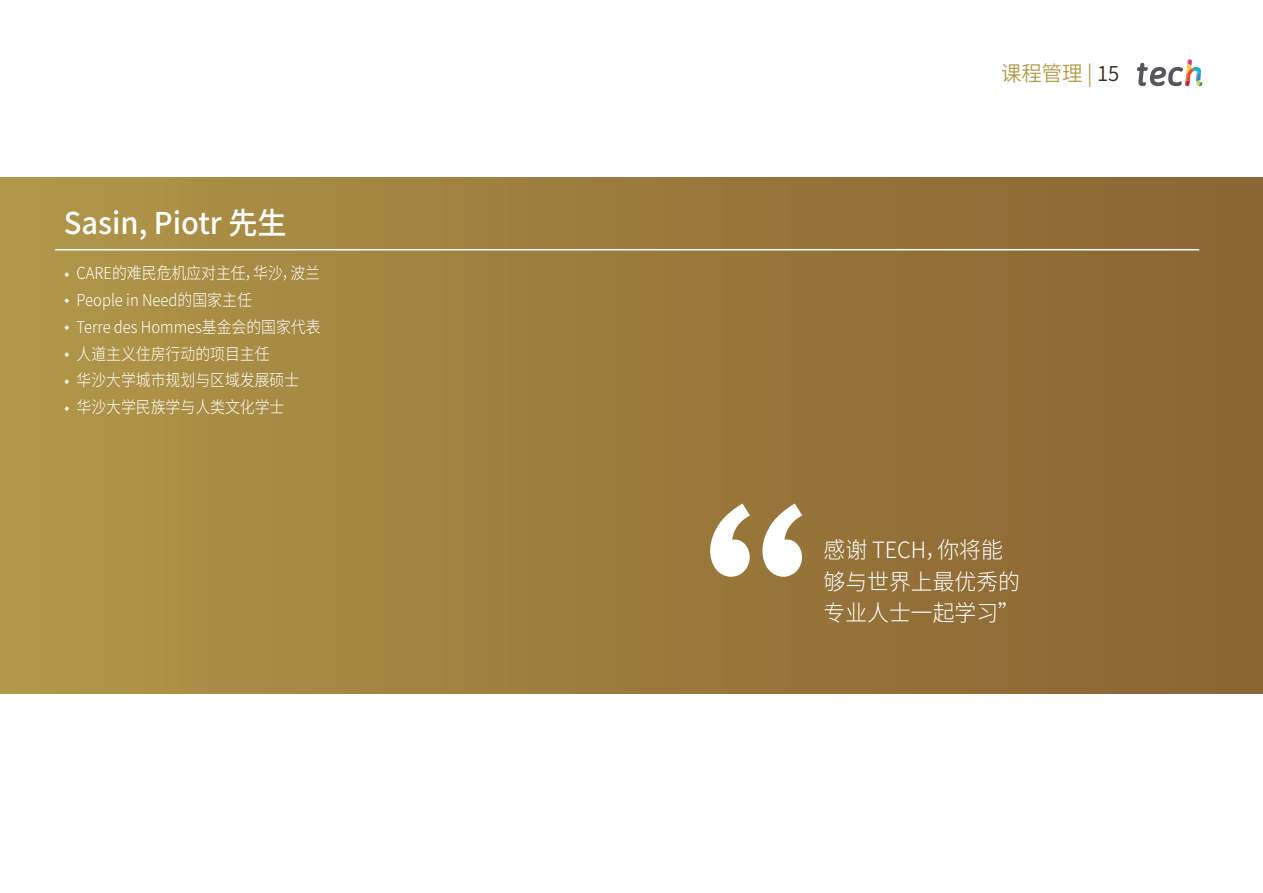
<style>
.page{position:relative;width:1263px;height:893px;background:#fff}
.page>*{position:absolute;margin:0;border:0;box-sizing:border-box;transform-origin:0 0}
.t1{font:500 30px "Source Han Sans CN";color:#fff}
.t2{font:300 22.5px/31.5px "Source Han Sans CN";color:#fff}
.t3{font:21px "Source Han Sans CN";color:#b49c4b}
.t4{font:300 16.5px/26.7px "Source Han Sans CN";color:#fff;scale:.9 1}
.s1{color:#312e20}
</style>
<div class="page">
<div style="left:0;top:178px;width:1263px;height:515px;background:linear-gradient(to right,#b09649,#896332)"></div>
<svg style="left:710px;top:503px;width:92px;height:74px"></svg>
<hr style="left:55px;top:249px;width:1144px;height:1px;background:#fff">
<svg style="left:1137px;top:60px;width:65px;height:27px"></svg>
<svg style="left:65px;top:272px;width:4px;height:5px"></svg>
<svg style="left:65px;top:299px;width:4px;height:5px"></svg>
<svg style="left:65px;top:325px;width:4px;height:5px"></svg>
<svg style="left:65px;top:352px;width:4px;height:5px"></svg>
<svg style="left:65px;top:379px;width:4px;height:5px"></svg>
<svg style="left:65px;top:406px;width:4px;height:5px"></svg>
<h1 class="t1" style="left:64px;top:206px;width:224px">Sasin, Piotr 先生</h1>
<p class="t4" style="left:77px;top:260px;width:273px">CARE的难民危机应对主任，华沙，波兰<br>People in Need的国家主任<br>Terre des Hommes基金会的国家代表人道主义住房行动的项目主任<br>华沙大学城市规划与区域发展硕士<br>华沙大学民族学与人类文化学士</p>
<p class="t3" style="left:1001px;top:62px;width:120px">课程管理 | <span class="s1">15</span></p>
<h2 class="t2" style="left:823px;top:534px;width:198px">感谢 TECH，你将能够与世界上最优秀的专业人士一起学习”</h2>
</div>
